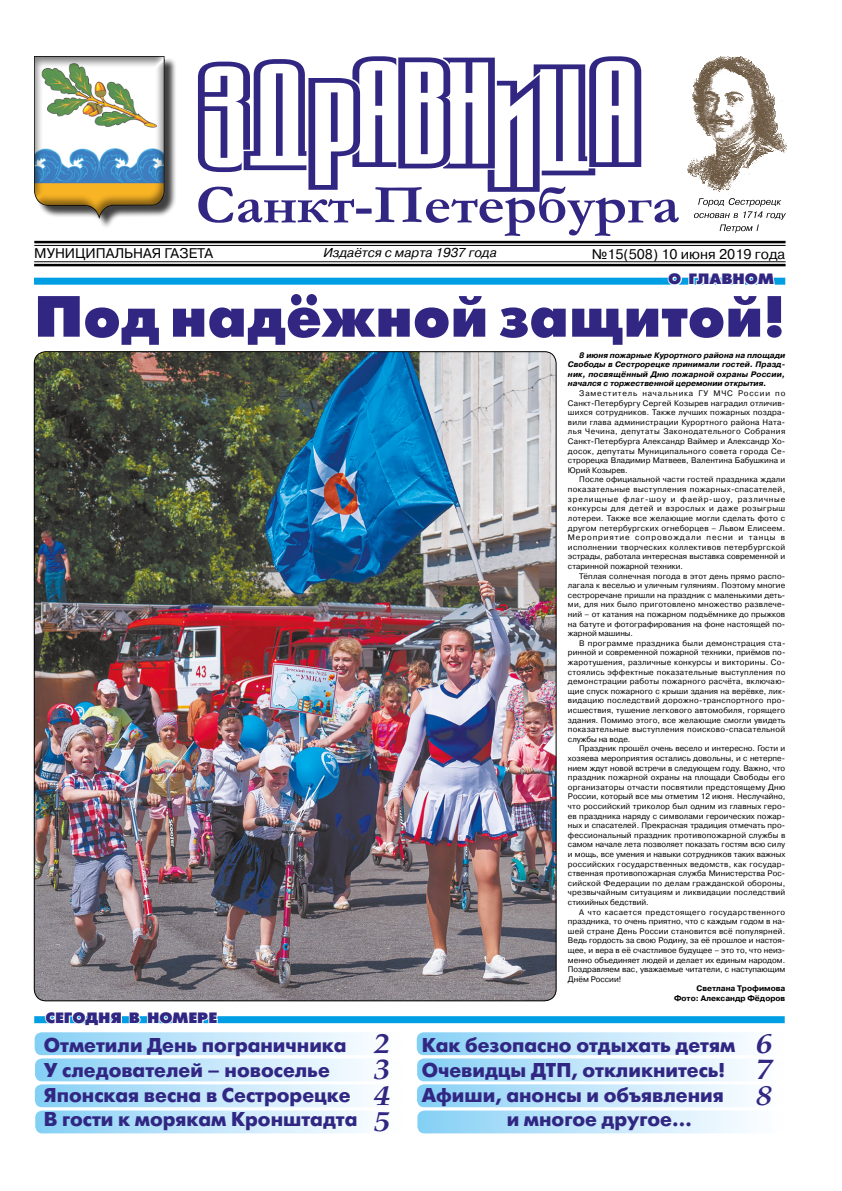
<style>
.page{position:relative;width:842px;height:1191px;background:#fff}
.page>*{position:absolute;margin:0;border:0;box-sizing:border-box;transform-origin:0 0}
.t1{font:58px "Futuris XC";color:#312783}
.t2{font:italic 700 27.2px "Palladium";color:#312783;scale:1.14 1}
.t3{font:italic 700 26.4px "Palladium";color:#312783;scale:1.17 1}
.t4{font:700 20px/24.7px "Futuris C";color:#312783}
.t5{font:15px "Futuris XC";color:#312783}
.t6{font:14px "Pragmatica C";color:#000}
.t7{font:italic 12.9px "Pragmatica C";color:#000}
.t8{font:8px/9.6px "Pragmatica C";color:#000;text-align:justify}
.t9{font:italic 700 8px/9.6px "Pragmatica C";color:#000;text-align:justify}
.t10{font:700 8px/9.6px "Pragmatica C";color:#000;text-align:right}
</style>
<div class="page">
<hr style="left:34px;top:261px;width:751px;height:1px;background:#000">
<hr style="left:34px;top:264px;width:751px;height:2px;background:#000">
<hr style="left:34px;top:241px;width:751px;height:2px;background:#000">
<hr style="left:34px;top:245px;width:751px;height:1px;background:#000">
<div style="left:36px;top:57px;width:141px;height:173px;background:#000;opacity:.75"></div>
<div style="left:26px;top:50px;width:149px;height:175px;background:#000;opacity:.5"></div>
<div style="left:34px;top:278px;width:751px;height:7px;background:#009fe3"></div>
<svg style="left:667px;top:277px;width:109px;height:8px"></svg>
<svg style="left:195px;top:240px;width:487px;height:1px"></svg>
<svg style="left:197px;top:56px;width:482px;height:180px"></svg>
<img style="left:699px;top:73px;width:65px;height:3px">
<svg style="left:687px;top:76px;width:100px;height:157px"></svg>
<img style="left:700px;top:71px;width:62px;height:3px">
<img style="left:702px;top:69px;width:58px;height:3px">
<img style="left:703px;top:67px;width:55px;height:3px">
<img style="left:704px;top:65px;width:8px;height:3px">
<img style="left:706px;top:63px;width:6px;height:3px">
<svg style="left:712px;top:56px;width:44px;height:12px"></svg>
<div style="left:34px;top:1016px;width:751px;height:7px;background:#009fe3"></div>
<svg style="left:44px;top:1016px;width:175px;height:8px"></svg>
<svg style="left:417px;top:1032px;width:333px;height:101px;background:#c6e8fa"></svg>
<svg style="left:35px;top:1032px;width:333px;height:101px;background:#c6e8fa"></svg>
<img style="left:34px;top:351px;width:522px;height:650px">
<h3 class="t6" style="left:34px;top:245px;width:180px">МУНИЦИПАЛЬНАЯ ГАЗЕТА</h3>
<h3 class="t7" style="left:323px;top:246px;width:175px">Издаётся с марта 1937 года</h3>
<h3 class="t6" style="left:592px;top:246px;width:195px">№15(508) 10 июня 2019 года</h3>
<h3 class="t5" style="left:668px;top:271px;width:107px">О ГЛАВНОМ</h3>
<h1 class="t1" style="left:34px;top:285px;width:752px">Под надёжной защитой!</h1>
<h3 class="t5" style="left:45px;top:1009px;width:173px">СЕГОДНЯ В НОМЕРЕ</h3>
<p class="t9" style="left:568px;top:350px;width:219px;text-indent:11px">8 июня пожарные Курортного района на площади Свободы в Сестрорецке принимали гостей. Празд&shy;ник, посвящённый Дню пожарной охраны России, начался с торжественной церемонии открытия.</p>
<p class="t8" style="left:568px;top:388px;width:219px;text-indent:11px">Заместитель начальника ГУ МЧС России по Санкт-Петербургу Сергей Козырев наградил отличив&shy;шихся сотрудников. Также лучших пожарных поздра&shy;вили глава администрации Курортного района Ната&shy;лья Чечина, депутаты Законодательного Собрания Санкт-Петербурга Александр Ваймер и Александр Хо&shy;досок, депутаты Муниципального совета города Се&shy;строрецка Владимир Матвеев, Валентина Бабушкина и Юрий Козырев.</p>
<p class="t8" style="left:568px;top:475px;width:219px;text-indent:11px">После официальной части гостей праздника ждали показательные выступления пожарных-спасателей, зрелищные флаг-шоу и фаейр-шоу, различные конкурсы для детей и взрослых и даже розыгрыш лотереи. Также все желающие могли сделать фото с другом петербургских огнеборцев – Львом Елисеем.<br>Мероприятие сопровождали песни и танцы в исполнении творческих коллективов петербургской эстрады, работала интересная выставка современной и старинной пожарной техники.</p>
<p class="t8" style="left:568px;top:571px;width:219px;text-indent:11px">Тёплая солнечная погода в этот день прямо распо&shy;лагала к веселью и уличным гуляниям. Поэтому многие сестроречане пришли на праздник с маленькими деть&shy;ми, для них было приготовлено множество развлече&shy;ний – от катания на пожарном подъёмнике до прыжков на батуте и фотографирования на фоне настоящей по&shy;жарной машины.</p>
<p class="t8" style="left:568px;top:638px;width:219px;text-indent:11px">В программе праздника были демонстрация ста&shy;ринной и современной пожарной техники, приёмов по&shy;жаротушения, различные конкурсы и викторины. Со&shy;стоялись эффектные показательные выступления по демонстрации работы пожарного расчёта, включаю&shy;щие спуск пожарного с крыши здания на верёвке, лик&shy;видацию последствий дорожно-транспортного про&shy;исшествия, тушение легкового автомобиля, горящего здания. Помимо этого, все желающие смогли увидеть показательные выступления поисково-спасательной службы на воде.</p>
<p class="t8" style="left:568px;top:744px;width:219px;text-indent:11px">Праздник прошёл очень весело и интересно. Гости и хозяева мероприятия остались довольны, и с нетерпе&shy;нием ждут новой встречи в следующем году. Важно, что праздник пожарной охраны на площади Свободы его организаторы отчасти посвятили предстоящему Дню России, который все мы отметим 12 июня. Неслучайно, что российский триколор был одним из главных геро&shy;ев праздника наряду с символами героических пожар&shy;ных и спасателей. Прекрасная традиция отмечать про&shy;фессиональный праздник противопожарной службы в самом начале лета позволяет показать гостям всю силу и мощь, все умения и навыки сотрудников таких важных российских государственных ведомств, как государ&shy;ственная противопожарная служба Министерства Рос&shy;сийской Федерации по делам гражданской обороны, чрезвычайным ситуациям и ликвидации последствий стихийных бедствий.</p>
<p class="t8" style="left:568px;top:907px;width:219px;text-indent:11px">А что касается предстоящего государственного праздника, то очень приятно, что с каждым годом в на&shy;шей стране День России становится всё популярней.<br>Ведь гордость за свою Родину, за её прошлое и настоя&shy;щее, и вера в её счастливое будущее – это то, что неиз&shy;менно объединяет людей и делает их единым народом.<br>Поздравляем вас, уважаемые читатели, с наступающим Днём России!</p>
<p class="t10" style="left:674px;top:984px;width:113px">Светлана Трофимова<br>Фото: Александр Фёдоров</p>
<h3 class="t3" style="left:374px;top:1028px;width:15px">2</h3>
<h3 class="t4" style="left:44px;top:1033px;width:315px">Отметили День пограничника<br>У следователей – новоселье<br>Японская весна в Сестрорецке<br>В гости к морякам Кронштадта</h3>
<h3 class="t4" style="left:422px;top:1033px;width:315px">Как безопасно отдыхать детям</h3>
<h2 class="t2" style="left:374px;top:1053px;width:16px">3</h2>
<h3 class="t3" style="left:374px;top:1080px;width:15px">4</h3>
<h3 class="t4" style="left:422px;top:1058px;width:305px">Очевидцы ДТП, откликнитесь!</h3>
<h3 class="t4" style="left:422px;top:1083px;width:304px">Афиши, анонсы и объявления</h3>
<h3 class="t4" style="left:507px;top:1107px;width:187px">и многое другое…</h3>
<h3 class="t3" style="left:374px;top:1106px;width:15px">5</h3>
<h3 class="t3" style="left:756px;top:1028px;width:15px">6</h3>
<h2 class="t2" style="left:756px;top:1053px;width:16px">7</h2>
<h3 class="t3" style="left:756px;top:1080px;width:15px">8</h3>
</div>
